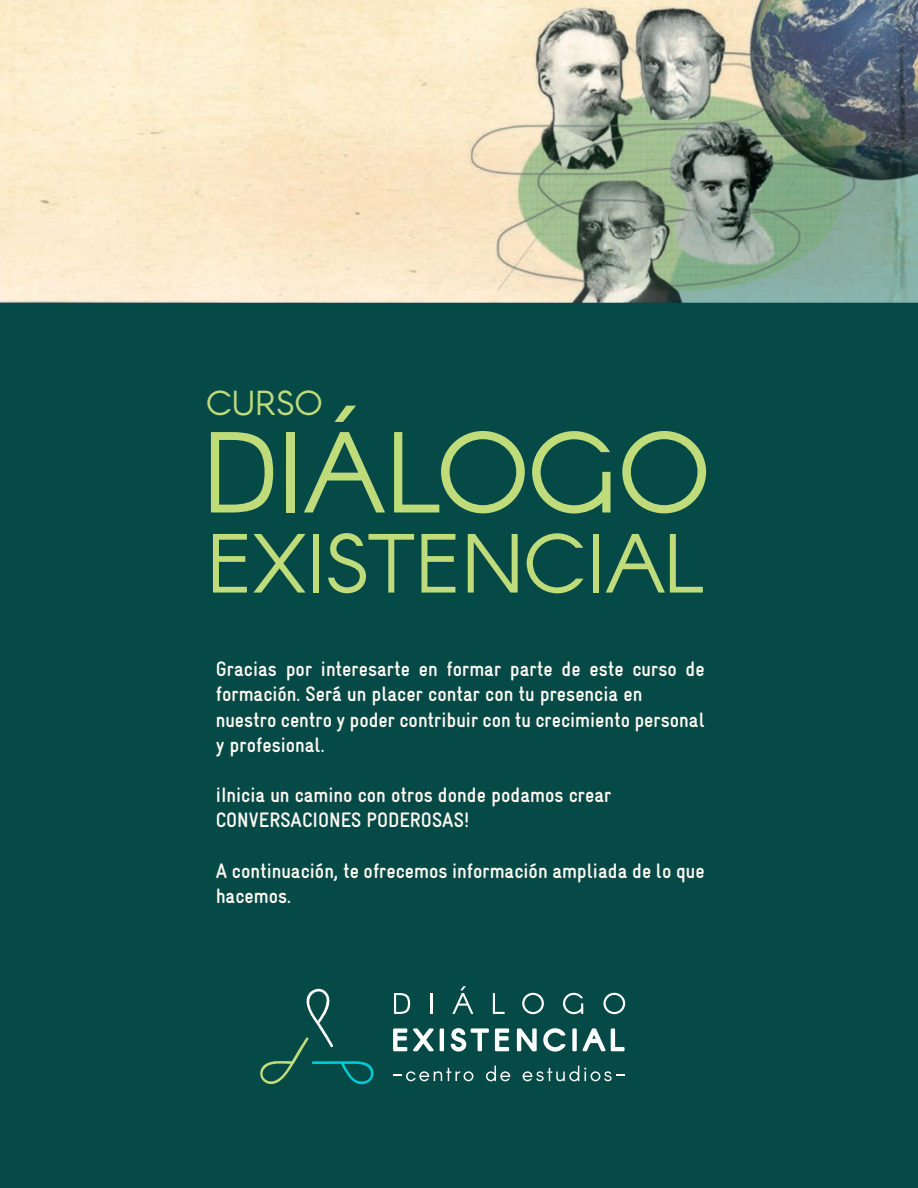
<style>
.page{position:relative;width:918px;height:1188px;background:#064a48}
.page>*{position:absolute;margin:0;border:0;box-sizing:border-box;transform-origin:0 0}
.t1{font:112.65px "Arcon";color:#c0db7a}
.t2{font:82.05px "Arcon";color:#c0db7a}
.t3{font:34.05px "Arcon";letter-spacing:.01em;color:#c0db7a}
.t4{font:700 21px/25.2px "Gravur Condensed";color:#fef9f0}
</style>
<div class="page">
<img style="left:0;top:0;width:918px;height:303px">
<svg style="left:393px;top:1068px;width:80px;height:13px"></svg>
<svg style="left:486px;top:1066px;width:24px;height:15px"></svg>
<svg style="left:523px;top:1066px;width:101px;height:15px"></svg>
<svg style="left:394px;top:993px;width:16px;height:21px"></svg>
<hr style="left:431px;top:993px;width:2px;height:21px;background:#fff">
<svg style="left:452px;top:986px;width:21px;height:28px"></svg>
<svg style="left:493px;top:993px;width:12px;height:21px"></svg>
<svg style="left:522px;top:993px;width:22px;height:21px"></svg>
<svg style="left:563px;top:993px;width:20px;height:21px"></svg>
<svg style="left:603px;top:993px;width:22px;height:21px"></svg>
<svg style="left:393px;top:1028px;width:14px;height:23px"></svg>
<svg style="left:413px;top:1028px;width:21px;height:23px"></svg>
<hr style="left:440px;top:1028px;width:4px;height:23px;background:#fff">
<svg style="left:451px;top:1028px;width:38px;height:24px"></svg>
<svg style="left:495px;top:1028px;width:14px;height:23px"></svg>
<svg style="left:517px;top:1028px;width:20px;height:23px"></svg>
<svg style="left:543px;top:1028px;width:23px;height:24px"></svg>
<div style="left:572px;top:1028px;width:5px;height:23px;background:#fff"></div>
<svg style="left:582px;top:1028px;width:43px;height:23px"></svg>
<svg style="left:260px;top:988px;width:114px;height:97px"></svg>
<h3 class="t3" style="left:206px;top:382px;width:118px">CURSO</h3>
<h1 class="t1" style="left:202px;top:402px;width:510px">DIÁLOGO</h1>
<h2 class="t2" style="left:206px;top:512px;width:500px">EXISTENCIAL</h2>
<p class="t4" style="left:216px;top:657px;width:491px">Gracias por interesarte en formar parte de este curso de formación. Será un placer contar con tu presencia en nuestro centro y poder contribuir con tu crecimiento personal y profesional.</p>
<p class="t4" style="left:216px;top:783px;width:397px">¡Inicia un camino con otros donde podamos crear<br>CONVERSACIONES PODEROSAS!</p>
<p class="t4" style="left:216px;top:858px;width:491px">A continuación, te ofrecemos información ampliada de lo que hacemos.</p>
</div>
